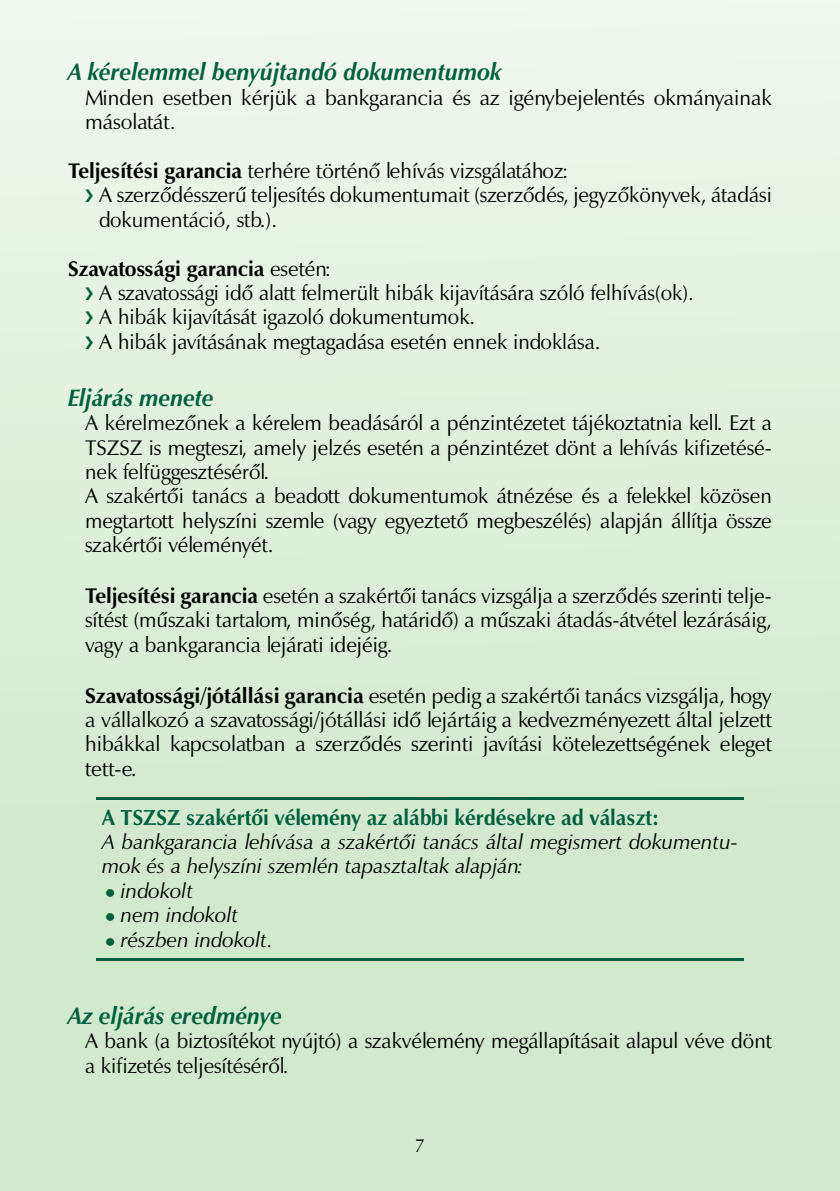
<style>
.page{position:relative;width:840px;height:1191px;background:#fff}
.page>*{position:absolute;margin:0;border:0;box-sizing:border-box;transform-origin:0 0}
.t1{font:italic 700 24px "Zapf Humanist 601.PFL";color:#005f3f;scale:.95 1}
.t2{font:700 22px "Zapf Humanist 601.PFL";color:#005f3f;scale:.95 1}
.t3{font:21.4px/24.4px "Zapf Humanist 601.PFL";color:#000}
.t4{font:italic 21px/24.4px "Zapf Humanist 601.PFL";color:#000}
.t5{font:19.4px "Zapf Humanist 601.PFL";color:#000;scale:.95 1}
.s1{font-weight:700}
.s2{font-size:27px;color:#005f3f}
</style>
<div class="page">
<div style="left:0;top:0;width:839px;height:1191px;background:linear-gradient(to bottom,#eff6ed,#cae5c5)"></div>
<hr style="left:96px;top:797px;width:647px;height:2px;background:#005f3f">
<hr style="left:96px;top:958px;width:647px;height:2px;background:#005f3f">
<svg style="left:85px;top:190px;width:8px;height:12px"></svg>
<svg style="left:85px;top:287px;width:8px;height:13px"></svg>
<svg style="left:85px;top:312px;width:8px;height:12px"></svg>
<svg style="left:85px;top:336px;width:8px;height:13px"></svg>
<p class="t1" style="left:68px;top:62px;width:457px">A kérelemmel benyújtandó dokumentumok</p>
<p class="t3" style="left:85px;top:87px;width:687px">Minden esetben kérjük a bankgarancia és az igénybejelentés okmányainak másolatát.</p>
<p class="t3" style="left:99px;top:161px;width:673px;text-indent:-31px"><span class="s1">Teljesítési garancia</span> terhére történő lehívás vizsgálatához:<br>A szerződésszerű teljesítés dokumentumait (szerződés, jegyzőkönyvek, átadási dokumentáció, stb.).</p>
<p class="t3" style="left:99px;top:258px;width:595px;text-indent:-31px"><span class="s1">Szavatossági garancia</span> esetén:<br>A szavatossági idő alatt felmerült hibák kijavítására szóló felhívás(ok).<br>A hibák kijavítását igazoló dokumentumok.<br>A hibák javításának megtagadása esetén ennek indoklása.</p>
<p class="t1" style="left:68px;top:388px;width:155px">Eljárás menete</p>
<p class="t3" style="left:85px;top:413px;width:688px">A kérelmezőnek a kérelem beadásáról a pénzintézetet tájékoztatnia kell. Ezt a TSZSZ is megteszi, amely jelzés esetén a pénzintézet dönt a lehívás kifizetésé&shy;nek felfüggesztéséről.<br>A szakértői tanács a beadott dokumentumok átnézése és a felekkel közösen megtartott helyszíni szemle (vagy egyeztető megbeszélés) alapján állítja össze szakértői véleményét.</p>
<p class="t3" style="left:85px;top:585px;width:687px;text-align:justify"><span class="s1">Teljesítési garancia</span> esetén a szakértői tanács vizsgálja a szerződés szerinti telje&shy;sítést (műszaki tartalom, minőség, határidő) a műszaki átadás-átvétel lezárásáig, vagy a bankgarancia lejárati idejéig.</p>
<p class="t3" style="left:85px;top:685px;width:688px;text-align:justify"><span class="s1">Szavatossági/jótállási garancia</span> esetén pedig a szakértői tanács vizsgálja, hogy a vállalkozó a szavatossági/jótállási idő lejártáig a kedvezményezett által jelzett hibákkal kapcsolatban a szerződés szerinti javítási kötelezettségének eleget tett-e.</p>
<p class="t2" style="left:102px;top:808px;width:587px">A TSZSZ szakértői vélemény az alábbi kérdésekre ad választ:</p>
<p class="t4" style="left:102px;top:832px;width:636px">A bankgarancia lehívása a szakértői tanács által megismert dokumentu&shy;mok és a helyszíni szemlén tapasztaltak alapján:</p>
<p class="t4" style="left:102px;top:880px;width:92px"><span class="s2">•</span> indokolt</p>
<p class="t4" style="left:102px;top:905px;width:138px"><span class="s2">•</span> nem indokolt</p>
<p class="t4" style="left:102px;top:929px;width:172px"><span class="s2">•</span> részben indokolt.</p>
<p class="t1" style="left:68px;top:1006px;width:226px">Az eljárás eredménye</p>
<p class="t3" style="left:85px;top:1031px;width:687px">A bank (a biztosítékot nyújtó) a szakvélemény megállapításait alapul véve dönt a kifizetés teljesítéséről.</p>
<p class="t5" style="left:414px;top:1137px;width:12px">7</p>
</div>
